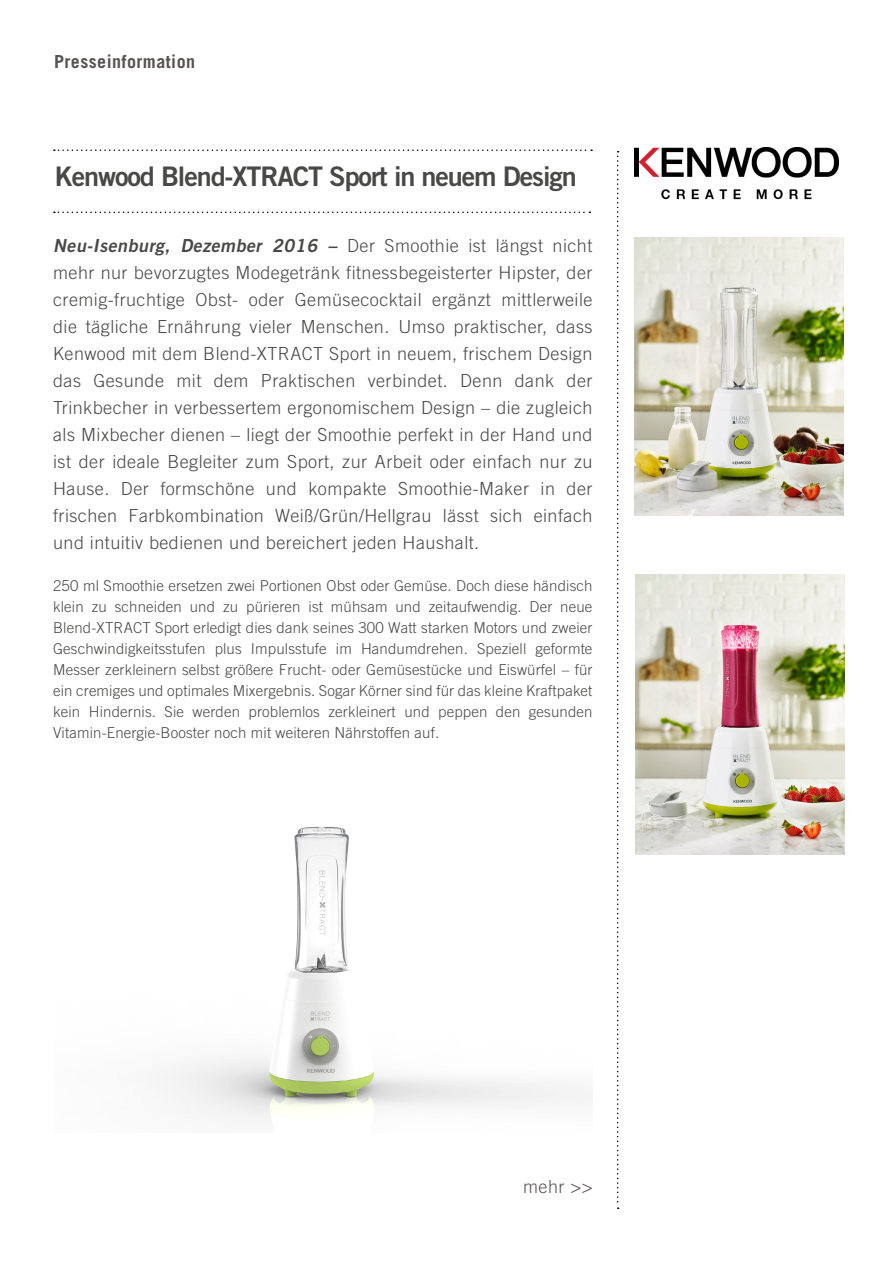
<style>
.page{position:relative;width:893px;height:1263px;background:#fff}
.page>*{position:absolute;margin:0;border:0;box-sizing:border-box;transform-origin:0 0}
.t1{font:27px "Trade Gothic LT Bold Two";letter-spacing:-.04em;color:#484847}
.t2{font:300 18px/27px "Trade Gothic LT";letter-spacing:.025em;color:#484847;text-align:justify}
.t3{font:italic 18px "Trade Gothic LT Bold Two";color:#484847}
.t4{font:700 18px "Trade Gothic LT";letter-spacing:.025em;color:#585353}
.t5{font:300 18px "Trade Gothic LT";color:#585353}
.t6{font:300 15px/21px "Trade Gothic LT";letter-spacing:.01em;color:#484847;text-align:justify}
.s1{font-family:"Trade Gothic LT";font-weight:300;font-style:normal}
</style>
<div class="page">
<svg style="left:54px;top:149px;width:538px;height:2px"></svg>
<svg style="left:54px;top:212px;width:536px;height:1px"></svg>
<svg style="left:617px;top:151px;width:2px;height:1058px"></svg>
<img style="left:635px;top:148px;width:204px;height:52px">
<img style="left:155px;top:826px;width:437px;height:293px">
<img style="left:635px;top:237px;width:208px;height:278px">
<img style="left:635px;top:575px;width:210px;height:279px">
<p class="t4" style="left:54px;top:50px;width:143px">Presseinformation</p>
<h1 class="t1" style="left:55px;top:160px;width:524px">Kenwood Blend-XTRACT Sport in neuem Design</h1>
<p class="t3" style="left:53px;top:234px;width:541px">Neu-Isenburg, Dezember 2016 – <span class="s1">D e r S m oot h i e i st l ä n gst n i c h t</span></p>
<p class="t2" style="left:53px;top:259px;width:541px">mehr nur bevorzugtes Modegetränk fitnessbegeisterter Hipster, der cremig-fruchtige Obst- oder Gemüsecocktail ergänzt mittlerweile die tägliche Ernährung vieler Menschen. Umso praktischer, dass Kenwood mit dem Blend-XTRACT Sport in neuem, frischem Design das Gesunde mit dem Praktischen verbindet. Denn dank der Trinkbecher in verbessertem ergonomischem Design – die zugleich als Mixbecher dienen – liegt der Smoothie perfekt in der Hand und ist der ideale Begleiter zum Sport, zur Arbeit oder einfach nur zu Hause. Der formschöne und kompakte Smoothie-Maker in der frischen Farbkombination Weiß/Grün/Hellgrau lässt sich einfach und intuitiv bedienen und bereichert jeden Haushalt.</p>
<p class="t6" style="left:53px;top:575px;width:541px">250 ml Smoothie ersetzen zwei Portionen Obst oder Gemüse. Doch diese händisch klein zu schneiden und zu pürieren ist mühsam und zeitaufwendig. Der neue Blend-XTRACT Sport erledigt dies dank seines 300 Watt starken Motors und zweier Geschwindigkeitsstufen plus Impulsstufe im Handumdrehen. Speziell geformte Messer zerkleinern selbst größere Frucht- oder Gemüsestücke und Eiswürfel – für ein cremiges und optimales Mixergebnis. Sogar Körner sind für das kleine Kraftpaket kein Hindernis. Sie werden problemlos zerkleinert und peppen den gesunden Vitamin-Energie-Booster noch mit weiteren Nährstoffen auf.</p>
<p class="t5" style="left:523px;top:1176px;width:71px">mehr &gt;&gt;</p>
</div>
